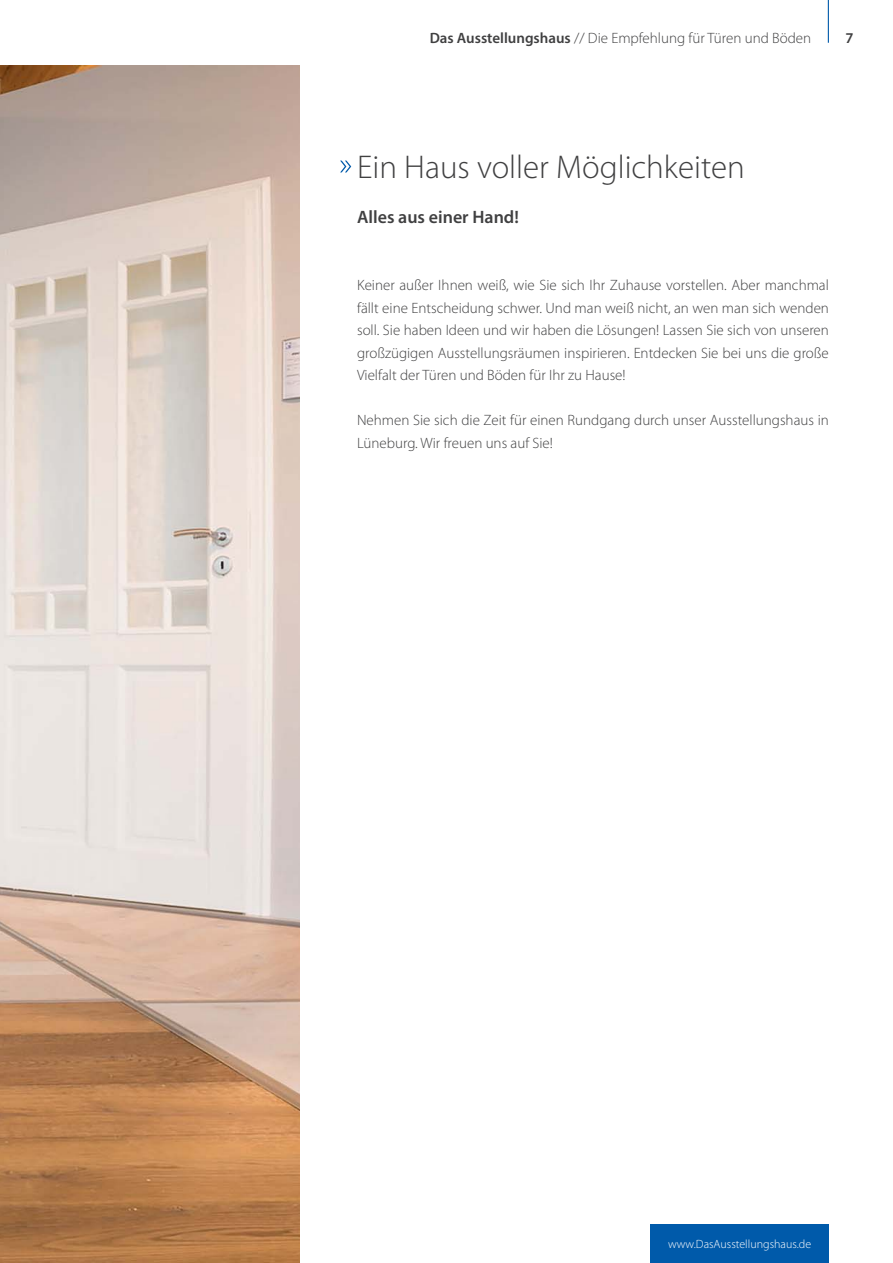
<style>
.page{position:relative;width:893px;height:1263px;background:#fff}
.page>*{position:absolute;margin:0;border:0;box-sizing:border-box;transform-origin:0 0}
.t1{font:300 33px "Myriad Pro";color:#404041}
.t2{font:600 18px "Myriad Pro";color:#404041}
.t3{font:300 15px/22.5px "Myriad Pro";color:#404041;text-align:justify}
.t4{font:600 15px "Myriad Pro";color:#404041}
.t5{font:300 12px "Myriad Pro";color:#fff}
.s1{font-weight:600}
</style>
<div class="page">
<img style="left:0;top:65px;width:300px;height:1198px">
<svg style="left:340px;top:161px;width:11px;height:11px"></svg>
<div style="left:650px;top:1224px;width:179px;height:39px;background:#005aaa"></div>
<hr style="left:828px;top:0;width:1px;height:43px;background:#005aaa">
<p class="t3" style="left:430px;top:28px;width:383px"><span class="s1">Das Ausstellungshaus</span> // Die Empfehlung für Türen und Böden</p>
<p class="t4" style="left:845px;top:32px;width:10px">7</p>
<h1 class="t1" style="left:357px;top:154px;width:389px">Ein Haus voller Möglichkeiten</h1>
<p class="t2" style="left:357px;top:210px;width:163px">Alles aus einer Hand!</p>
<p class="t3" style="left:357px;top:275px;width:473px">Keiner außer Ihnen weiß, wie Sie sich Ihr Zuhause vorstellen. Aber manchmal fällt eine Entscheidung schwer. Und man weiß nicht, an wen man sich wenden soll. Sie haben Ideen und wir haben die Lösungen! Lassen Sie sich von unseren großzügigen Ausstellungsräumen inspirieren. Entdecken Sie bei uns die große Vielfalt der Türen und Böden für Ihr zu Hause!</p>
<p class="t3" style="left:357px;top:410px;width:473px">Nehmen Sie sich die Zeit für einen Rundgang durch unser Ausstellungshaus in<br>Lüneburg. Wir freuen uns auf Sie!</p>
<p class="t5" style="left:668px;top:1239px;width:145px">www.DasAusstellungshaus.de</p>
</div>
